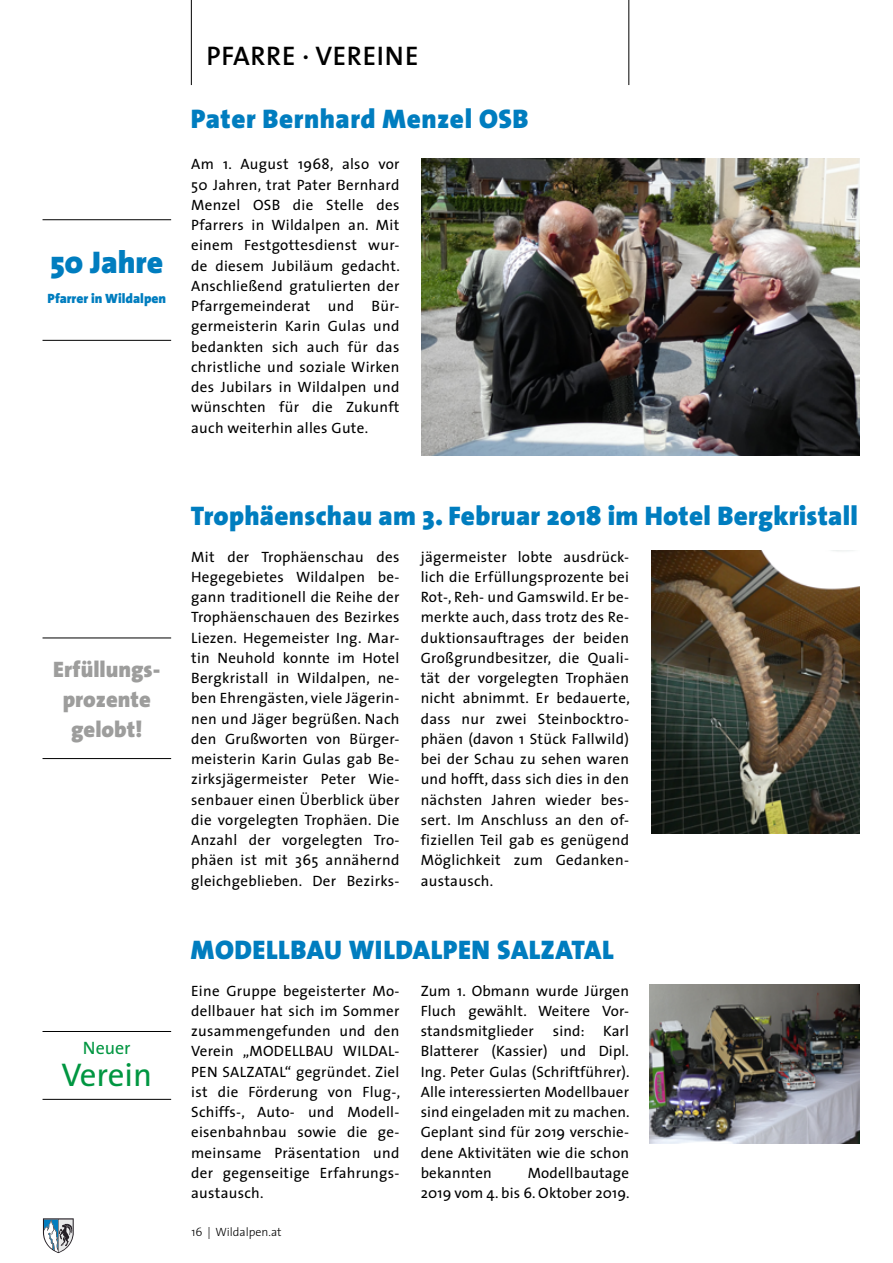
<style>
.page{position:relative;width:893px;height:1263px;background:#fff}
.page>*{position:absolute;margin:0;border:0;box-sizing:border-box;transform-origin:0 0}
.t1{font:33px "The Sans";color:#009641}
.t2{font:900 31.5px "The Sans";color:#007dbf}
.t3{font:900 27px "The Sans";letter-spacing:.01em;color:#007dbf}
.t4{font:600 27px "The Sans";letter-spacing:.02em;color:#000}
.t5{font:900 22.5px/30px "The Sans";color:#9d9d9c;text-align:center}
.t6{font:18px "The Sans";color:#009641}
.t7{font:15px/20.2px "The Sans";letter-spacing:.02em;color:#000;text-align:justify}
.t8{font:900 13.5px "The Sans";color:#007dbf}
.t9{font:300 12px "The Sans";color:#000}
</style>
<div class="page">
<svg style="left:43px;top:1218px;width:31px;height:35px"></svg>
<hr style="left:191px;top:0;width:1px;height:85px;background:#000">
<hr style="left:628px;top:0;width:1px;height:85px;background:#000">
<img style="left:422px;top:158px;width:437px;height:297px">
<img style="left:651px;top:551px;width:208px;height:282px">
<img style="left:649px;top:985px;width:210px;height:159px">
<hr style="left:43px;top:1031px;width:128px;height:1px;background:#000">
<hr style="left:43px;top:1099px;width:128px;height:1px;background:#000">
<hr style="left:43px;top:219px;width:128px;height:1px;background:#000">
<hr style="left:43px;top:638px;width:128px;height:1px;background:#000">
<hr style="left:43px;top:340px;width:128px;height:1px;background:#000">
<hr style="left:43px;top:758px;width:128px;height:1px;background:#000">
<h2 class="t2" style="left:50px;top:236px;width:114px">50 Jahre</h2>
<p class="t8" style="left:47px;top:287px;width:120px">Pfarrer in Wildalpen</p>
<h3 class="t4" style="left:207px;top:33px;width:213px">PFARRE · VEREINE</h3>
<h3 class="t3" style="left:191px;top:96px;width:339px">Pater Bernhard Menzel OSB</h3>
<p class="t7" style="left:191px;top:154px;width:210px">Am 1. August 1968, also vor 50 Jahren, trat Pater Bernhard Menzel OSB die Stelle des Pfarrers in Wildalpen an. Mit einem Festgottesdienst wur&shy;de diesem Jubiläum gedacht.<br>Anschließend gratulierten der Pfarrgemeinderat und Bür&shy;germeisterin Karin Gulas und bedankten sich auch für das christliche und soziale Wirken des Jubilars in Wildalpen und wünschten für die Zukunft auch weiterhin alles Gute.</p>
<h3 class="t5" style="left:53px;top:654px;width:109px">Erfüllungs&shy;prozente gelobt!</h3>
<p class="t6" style="left:83px;top:1033px;width:49px">Neuer</p>
<h1 class="t1" style="left:61px;top:1047px;width:92px">Verein</h1>
<h3 class="t3" style="left:191px;top:493px;width:668px">Trophäenschau am 3. Februar 2018 im Hotel Bergkristall</h3>
<p class="t7" style="left:191px;top:546px;width:210px">Mit der Trophäenschau des Hegegebietes Wildalpen be&shy;gann traditionell die Reihe der Trophäenschauen des Bezirkes Liezen. Hegemeister Ing. Mar&shy;tin Neuhold konnte im Hotel Bergkristall in Wildalpen, ne&shy;ben Ehrengästen, viele Jägerin&shy;nen und Jäger begrüßen. Nach den Grußworten von Bürger&shy;meisterin Karin Gulas gab Be&shy;zirksjägermeister Peter Wie&shy;senbauer einen Überblick über die vorgelegten Trophäen. Die Anzahl der vorgelegten Tro&shy;phäen ist mit 365 annähernd gleichgeblieben. Der Bezirks-</p>
<p class="t7" style="left:421px;top:546px;width:211px">jägermeister lobte ausdrück&shy;lich die Erfüllungsprozente bei Rot-, Reh- und Gamswild. Er be&shy;merkte auch, dass trotz des Re&shy;duktionsauftrages der beiden Großgrundbesitzer, die Quali&shy;tät der vorgelegten Trophäen nicht abnimmt. Er bedauerte, dass nur zwei Steinbocktro&shy;phäen (davon 1 Stück Fallwild) bei der Schau zu sehen waren und hofft, dass sich dies in den nächsten Jahren wieder bes&shy;sert. Im Anschluss an den of&shy;fiziellen Teil gab es genügend Möglichkeit zum Gedanken&shy;austausch.</p>
<h3 class="t3" style="left:191px;top:927px;width:424px">MODELLBAU WILDALPEN SALZATAL</h3>
<p class="t7" style="left:191px;top:980px;width:211px">Eine Gruppe begeisterter Mo&shy;dellbauer hat sich im Sommer zusammengefunden und den Verein „MODELLBAU WILDAL-PEN SALZATAL“ gegründet. Ziel ist die Förderung von Flug-, Schiffs-, Auto- und Modell&shy;eisenbahnbau sowie die ge&shy;meinsame Präsentation und der gegenseitige Erfahrungs&shy;austausch.</p>
<p class="t7" style="left:421px;top:980px;width:210px">Zum 1. Obmann wurde Jürgen Fluch gewählt. Weitere Vor&shy;standsmitglieder</p>
<p class="t7" style="left:421px;top:1020px;width:210px;text-indent:132px">sind: Karl Blatterer (Kassier) und Dipl.<br>Ing. Peter Gulas (Schriftführer).<br>Alle interessierten Modellbauer sind eingeladen mit zu machen.<br>Geplant sind für 2019 verschie&shy;dene Aktivitäten wie die schon bekannten</p>
<p class="t7" style="left:421px;top:1162px;width:210px;text-align:right">Modellbautage<br>2019 vom 4. bis 6. Oktober 2019.</p>
<p class="t9" style="left:191px;top:1222px;width:92px">16 | Wildalpen.at</p>
</div>
